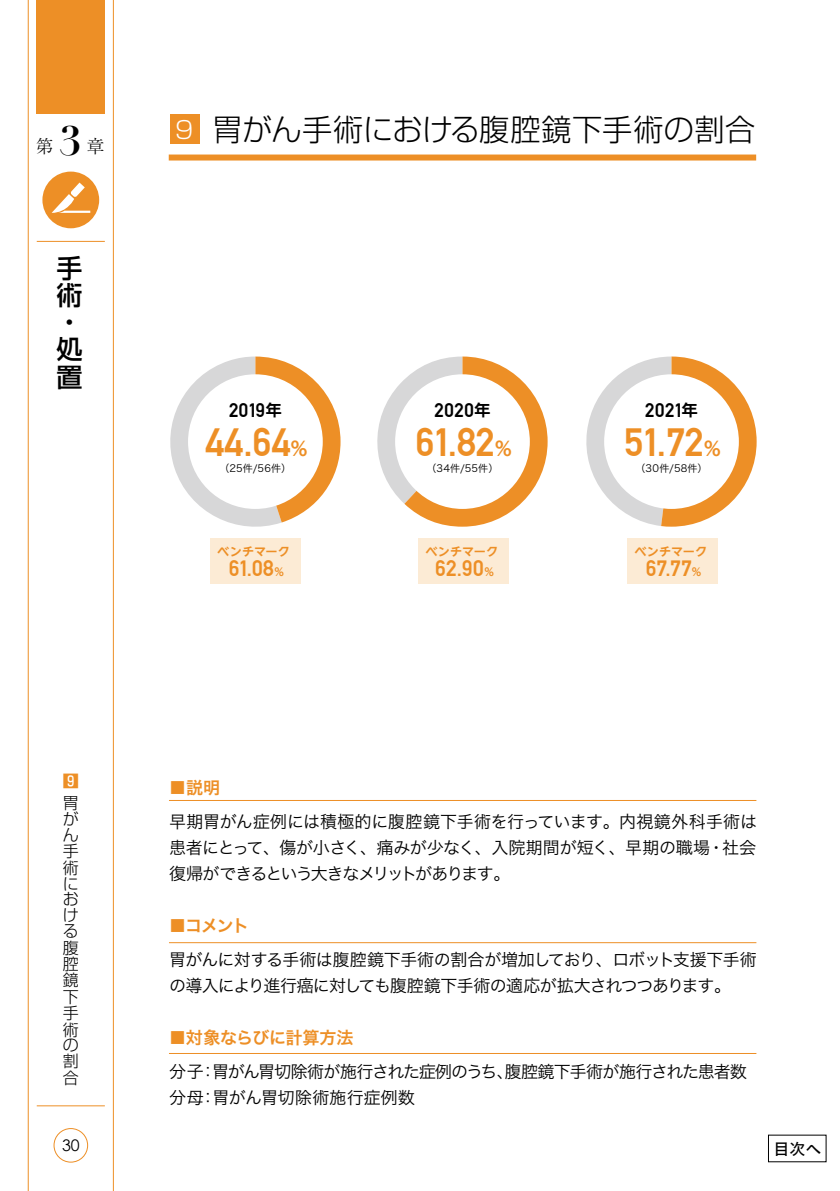
<style>
.page{position:relative;width:840px;height:1191px;background:#fff}
.page>*{position:absolute;margin:0;border:0;box-sizing:border-box;transform-origin:0 0}
.t1{font:700 40px "Didot";color:#000}
.t2{font:39.4px "Alte DIN1451 Mittelschriftgepraegt";color:#ed8f26}
.t3{font:300 30.2px "Shin Go Pr 6 N";letter-spacing:.01em;color:#000}
.t4{font:500 26px/27.4px "Shin Go Pr 6 N";color:#000}
.t5{font:22.2px "Alte DIN1451 Mittelschriftgepraegt";letter-spacing:.015em;color:#ed8f26}
.t6{font:19.4px "Alte DIN1451 Mittelschriftgepraegt";letter-spacing:.025em;color:#000}
.t7{font:300 18px "Ryumin Pr 6 N";color:#000}
.t8{font:17px/26px "Hira Kaku Std N W3";letter-spacing:-.045em;color:#000}
.t9{font:17px "Hira Kaku Std N W6";letter-spacing:-.015em;color:#ed8f26}
.t10{font:300 16px/16.2px "Shin Go Pr 6 N";color:#000;text-align:justify}
.t11{font:16px "Hiragino UD Sans Std W5";color:#000}
.t12{font:16px "Century Gothic";color:#000}
.t13{font:500 16px "Shin Go Pr 6 N";color:#ed8f26}
.t14{font:700 12px "UD Shin Go NT Pro De";letter-spacing:.015em;color:#ed8f26}
.t15{font:10px "Hira Kaku Std N W3";letter-spacing:.02em;color:#000}
.s1{font-size:24px;color:#fff}
.s2{font-family:"UD Shin Go NT Pro De";font-weight:700;font-size:15.8px}
.s3{font-size:38.8px}
.s4{font-family:"UD Shin Go NT Pro De";font-weight:700;font-size:19.2px}
.s5{font-size:21.8px}
.s6{font-family:"UD Shin Go NT Pro De";font-weight:700;font-size:10.8px}
</style>
<div class="page">
<svg style="left:377px;top:356px;width:170px;height:170px"></svg>
<svg style="left:586px;top:356px;width:170px;height:170px"></svg>
<div style="left:169px;top:154px;width:586px;height:6px;background:#ed8f26"></div>
<hr style="left:28px;top:0;width:1px;height:1191px;background:#ed8f26">
<hr style="left:113px;top:0;width:1px;height:1191px;background:#ed8f26">
<hr style="left:37px;top:241px;width:68px;height:1px;background:#ed8f26">
<hr style="left:37px;top:1105px;width:68px;height:1px;background:#ed8f26">
<div style="left:53px;top:1128px;width:35px;height:34px;border:1px solid #ed8f26;border-radius:50%"></div>
<div style="left:37px;top:0;width:68px;height:113px;background:#ed8f26"></div>
<div style="left:42px;top:172px;width:57px;height:56px;background:#ed8f26;border-radius:50%"></div>
<svg style="left:52px;top:182px;width:38px;height:31px"></svg>
<div style="left:169px;top:114px;width:30px;height:30px;background:#ed8f26"></div>
<hr style="left:169px;top:800px;width:587px;height:1px;background:#ed8f26">
<hr style="left:169px;top:942px;width:587px;height:1px;background:#ed8f26">
<hr style="left:169px;top:1053px;width:587px;height:1px;background:#ed8f26">
<div style="left:210px;top:538px;width:91px;height:46px;background:#fcebd5"></div>
<div style="left:418px;top:538px;width:90px;height:46px;background:#fcebd5"></div>
<div style="left:627px;top:538px;width:90px;height:46px;background:#fcebd5"></div>
<svg style="left:170px;top:356px;width:170px;height:171px"></svg>
<div style="left:188px;top:374px;width:134px;height:135px;background:#fff;border-radius:50%"></div>
<div style="left:395px;top:374px;width:134px;height:135px;background:#fff;border-radius:50%"></div>
<div style="left:603px;top:374px;width:135px;height:135px;background:#fff;border-radius:50%"></div>
<p class="t7" style="left:35px;top:132px;width:20px">第</p>
<h1 class="t1" style="left:60px;top:116px;width:24px">3</h1>
<p class="t7" style="left:87px;top:132px;width:19px">章</p>
<h3 class="t4" style="left:57px;top:252px;width:27px">手術・処置</h3>
<h3 class="t3" style="left:175px;top:104px;width:581px"><span class="s1">9</span> 胃がん手術における腹腔鏡下手術の割合</h3>
<p class="t6" style="left:229px;top:398px;width:54px">2019<span class="s2">年</span></p>
<h2 class="t2" style="left:205px;top:418px;width:105px">44<span class="s3">.</span>64<span class="s4">％</span></h2>
<p class="t15" style="left:219px;top:460px;width:73px">（25件/56件）</p>
<p class="t14" style="left:217px;top:541px;width:74px">ベンチマーク</p>
<h3 class="t5" style="left:228px;top:555px;width:57px">61<span class="s5">.</span>08<span class="s6">％</span></h3>
<p class="t6" style="left:434px;top:398px;width:57px">2020<span class="s2">年</span></p>
<h2 class="t2" style="left:415px;top:418px;width:99px">61<span class="s3">.</span>82<span class="s4">％</span></h2>
<p class="t15" style="left:426px;top:460px;width:73px">（34件/55件）</p>
<p class="t14" style="left:425px;top:541px;width:74px">ベンチマーク</p>
<h3 class="t5" style="left:435px;top:555px;width:61px">62<span class="s5">.</span>90<span class="s6">％</span></h3>
<p class="t6" style="left:644px;top:398px;width:54px">2021<span class="s2">年</span></p>
<h2 class="t2" style="left:624px;top:418px;width:99px">51<span class="s3">.</span>72<span class="s4">％</span></h2>
<p class="t15" style="left:635px;top:460px;width:73px">（30件/58件）</p>
<p class="t14" style="left:634px;top:541px;width:74px">ベンチマーク</p>
<h3 class="t5" style="left:645px;top:555px;width:58px">67<span class="s5">.</span>77<span class="s6">％</span></h3>
<p class="t13" style="left:63px;top:767px;width:17px">9</p>
<p class="t10" style="left:63px;top:793px;width:17px">胃がん手術における腹腔鏡下手術の割合</p>
<p class="t9" style="left:169px;top:774px;width:53px">■説明</p>
<p class="t8" style="left:169px;top:808px;width:589px;text-align:justify">早期胃がん症例には積極的に腹腔鏡下手術を行っています。内視鏡外科手術は患者にとって、傷が小さく、痛みが少なく、入院期間が短く、早期の職場・社会復帰ができるという大きなメリットがあります。</p>
<p class="t9" style="left:169px;top:912px;width:81px">■コメント</p>
<p class="t8" style="left:169px;top:946px;width:589px">胃がんに対する手術は腹腔鏡下手術の割合が増加しており、ロボット支援下手術の導入により進行癌に対しても腹腔鏡下手術の適応が拡大されつつあります。</p>
<p class="t9" style="left:169px;top:1024px;width:186px">■対象ならびに計算方法</p>
<p class="t8" style="left:169px;top:1058px;width:579px">分子：胃がん胃切除術が施行された症例のうち、腹腔鏡下手術が施行された患者数分母：胃がん胃切除術施行症例数</p>
<p class="t12" style="left:62px;top:1135px;width:19px">30</p>
<p class="t11" style="left:773px;top:1136px;width:49px">目次へ</p>
</div>
